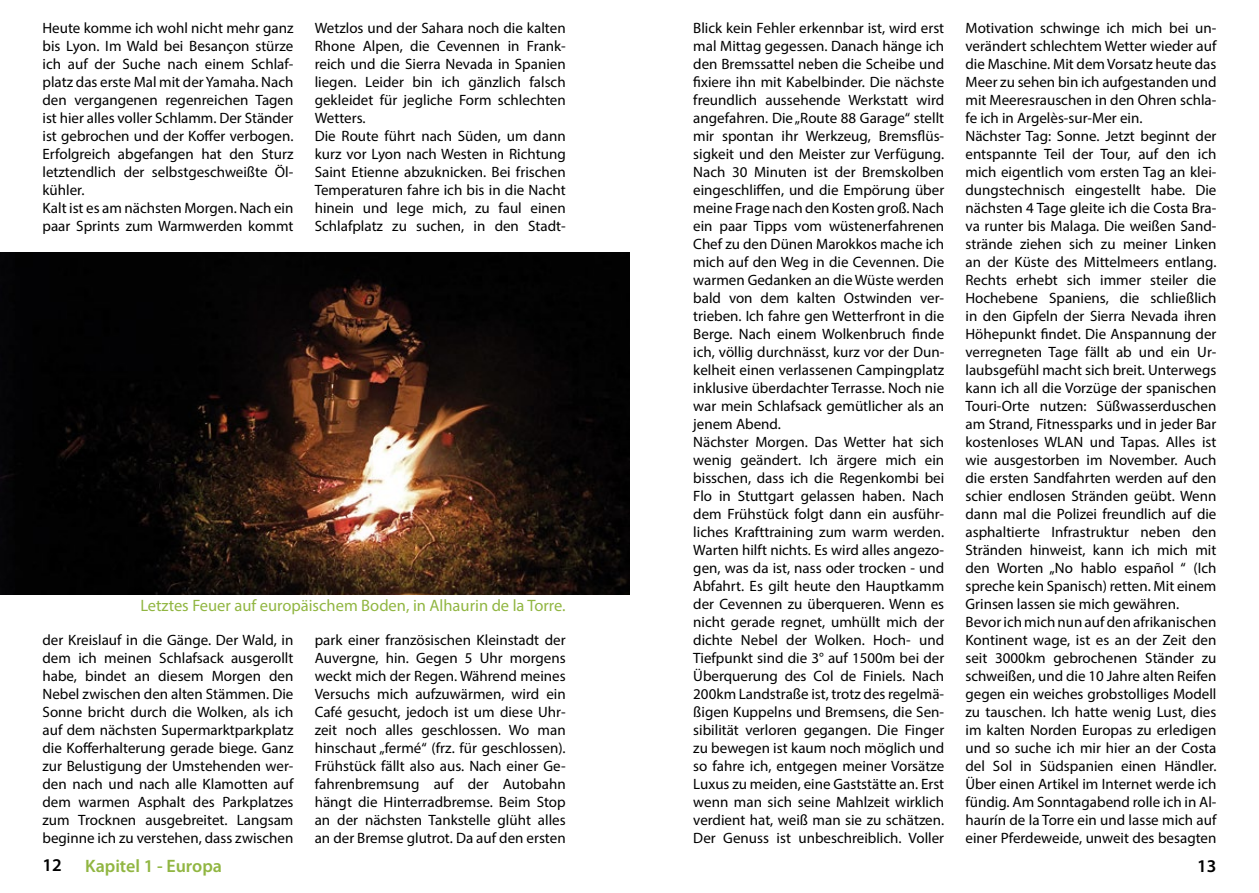
<style>
.page{position:relative;width:1259px;height:893px;background:#fff}
.page>*{position:absolute;margin:0;border:0;box-sizing:border-box;transform-origin:0 0}
.t1{font:600 18px "Myriad Pro";color:#91b642}
.t2{font:600 18px "Myriad Pro";color:#000}
.t3{font:16.5px "Myriad Pro";color:#91b642}
.t4{font:15px/18px "Myriad Pro";color:#000}
</style>
<div class="page">
<img style="left:0;top:252px;width:629px;height:342px">
<p class="t4" style="left:43px;top:18px;width:252px">Heute komme ich wohl nicht mehr ganz bis Lyon. Im Wald bei Besançon stürze ich auf der Suche nach einem Schlaf&shy;platz das erste Mal mit der Yamaha. Nach den vergangenen regenreichen Tagen ist hier alles voller Schlamm. Der Ständer ist gebrochen und der Koffer verbogen.<br>Erfolgreich abgefangen hat den Sturz letztendlich der selbstgeschweißte Öl&shy;kühler.<br>Kalt ist es am nächsten Morgen. Nach ein paar Sprints zum Warmwerden kommt</p>
<p class="t4" style="left:315px;top:18px;width:252px">Wetzlos und der Sahara noch die kalten Rhone Alpen, die Cevennen in Frank&shy;reich und die Sierra Nevada in Spanien liegen. Leider bin ich gänzlich falsch gekleidet für jegliche Form schlechten Wetters.<br>Die Route führt nach Süden, um dann kurz vor Lyon nach Westen in Richtung Saint Etienne abzuknicken. Bei frischen Temperaturen fahre ich bis in die Nacht hinein und lege mich, zu faul einen Schlafplatz zu suchen, in den Stadt-</p>
<p class="t3" style="left:140px;top:595px;width:427px">Letztes Feuer auf europäischem Boden, in Alhaurin de la Torre.</p>
<p class="t4" style="left:43px;top:630px;width:252px;text-align:justify">der Kreislauf in die Gänge. Der Wald, in dem ich meinen Schlafsack ausgerollt habe, bindet an diesem Morgen den Nebel zwischen den alten Stämmen. Die Sonne bricht durch die Wolken, als ich auf dem nächsten Supermarktparkplatz die Kofferhalterung gerade biege. Ganz zur Belustigung der Umstehenden wer&shy;den nach und nach alle Klamotten auf dem warmen Asphalt des Parkplatzes zum Trocknen ausgebreitet. Langsam beginne ich zu verstehen, dass zwischen</p>
<p class="t4" style="left:315px;top:630px;width:252px;text-align:justify">park einer französischen Kleinstadt der Auvergne, hin. Gegen 5 Uhr morgens weckt mich der Regen. Während meines Versuchs mich aufzuwärmen, wird ein Café gesucht, jedoch ist um diese Uhr&shy;zeit noch alles geschlossen. Wo man hinschaut „fermé“ (frz. für geschlossen).<br>Frühstück fällt also aus. Nach einer Ge&shy;fahrenbremsung auf der Autobahn hängt die Hinterradbremse. Beim Stop an der nächsten Tankstelle glüht alles an der Bremse glutrot. Da auf den ersten</p>
<p class="t4" style="left:693px;top:18px;width:252px">Blick kein Fehler erkennbar ist, wird erst mal Mittag gegessen. Danach hänge ich den Bremssattel neben die Scheibe und fixiere ihn mit Kabelbinder. Die nächste freundlich aussehende Werkstatt wird angefahren. Die „Route 88 Garage“ stellt mir spontan ihr Werkzeug, Bremsflüs&shy;sigkeit und den Meister zur Verfügung.<br>Nach 30 Minuten ist der Bremskolben eingeschliffen, und die Empörung über meine Frage nach den Kosten groß. Nach ein paar Tipps vom wüstenerfahrenen Chef zu den Dünen Marokkos mache ich mich auf den Weg in die Cevennen. Die warmen Gedanken an die Wüste werden bald von dem kalten Ostwinden ver&shy;trieben. Ich fahre gen Wetterfront in die Berge. Nach einem Wolkenbruch finde ich, völlig durchnässt, kurz vor der Dun&shy;kelheit einen verlassenen Campingplatz inklusive überdachter Terrasse. Noch nie war mein Schlafsack gemütlicher als an jenem Abend.<br>Nächster Morgen. Das Wetter hat sich wenig geändert. Ich ärgere mich ein bisschen, dass ich die Regenkombi bei Flo in Stuttgart gelassen haben. Nach dem Frühstück folgt dann ein ausführ&shy;liches Krafttraining zum warm werden.<br>Warten hilft nichts. Es wird alles angezo&shy;gen, was da ist, nass oder trocken - und Abfahrt. Es gilt heute den Hauptkamm der Cevennen zu überqueren. Wenn es nicht gerade regnet, umhüllt mich der dichte Nebel der Wolken. Hoch- und Tiefpunkt sind die 3° auf 1500m bei der Überquerung des Col de Finiels. Nach 200km Landstraße ist, trotz des regelmä&shy;ßigen Kuppelns und Bremsens, die Sen&shy;sibilität verloren gegangen. Die Finger zu bewegen ist kaum noch möglich und so fahre ich, entgegen meiner Vorsätze Luxus zu meiden, eine Gaststätte an. Erst wenn man sich seine Mahlzeit wirklich verdient hat, weiß man sie zu schätzen.<br>Der Genuss ist unbeschreiblich. Voller</p>
<p class="t4" style="left:965px;top:18px;width:252px">Motivation schwinge ich mich bei un&shy;verändert schlechtem Wetter wieder auf die Maschine. Mit dem Vorsatz heute das Meer zu sehen bin ich aufgestanden und mit Meeresrauschen in den Ohren schla&shy;fe ich in Argelès-sur-Mer ein.<br>Nächster Tag: Sonne. Jetzt beginnt der entspannte Teil der Tour, auf den ich mich eigentlich vom ersten Tag an klei&shy;dungstechnisch eingestellt habe. Die nächsten 4 Tage gleite ich die Costa Bra&shy;va runter bis Malaga. Die weißen Sand&shy;strände ziehen sich zu meiner Linken an der Küste des Mittelmeers entlang.<br>Rechts erhebt sich immer steiler die Hochebene Spaniens, die schließlich in den Gipfeln der Sierra Nevada ihren Höhepunkt findet. Die Anspannung der verregneten Tage fällt ab und ein Ur&shy;laubsgefühl macht sich breit. Unterwegs kann ich all die Vorzüge der spanischen Touri-Orte nutzen: Süßwasserduschen am Strand, Fitnessparks und in jeder Bar kostenloses WLAN und Tapas. Alles ist wie ausgestorben im November. Auch die ersten Sandfahrten werden auf den schier endlosen Stränden geübt. Wenn dann mal die Polizei freundlich auf die asphaltierte Infrastruktur neben den Stränden hinweist, kann ich mich mit den Worten „No hablo español “ (Ich spreche kein Spanisch) retten. Mit einem Grinsen lassen sie mich gewähren.<br>Bevor ich mich nun auf den afrikanischen Kontinent wage, ist es an der Zeit den seit 3000km gebrochenen Ständer zu schweißen, und die 10 Jahre alten Reifen gegen ein weiches grobstolliges Modell zu tauschen. Ich hatte wenig Lust, dies im kalten Norden Europas zu erledigen und so suche ich mir hier an der Costa del Sol in Südspanien einen Händler.<br>Über einen Artikel im Internet werde ich fündig. Am Sonntagabend rolle ich in Al&shy;haurín de la Torre ein und lasse mich auf einer Pferdeweide, unweit des besagten</p>
<p class="t1" style="left:85px;top:854px;width:138px">Kapitel 1 - Europa</p>
<p class="t2" style="left:43px;top:854px;width:21px">12</p>
<p class="t2" style="left:1197px;top:854px;width:21px">13</p>
</div>
